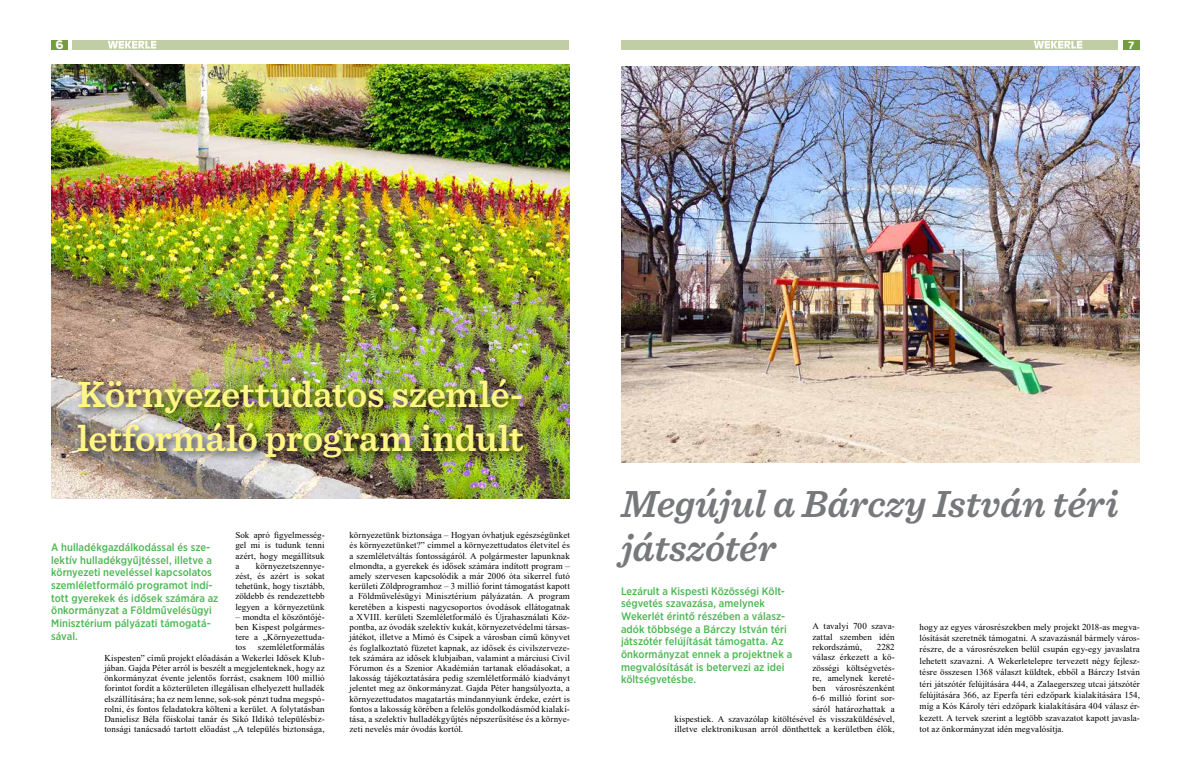
<style>
.page{position:relative;width:1191px;height:772px;background:#fff}
.page>*{position:absolute;margin:0;border:0;box-sizing:border-box;transform-origin:0 0}
.t1{font:italic 600 39.4px/44px "Sentinel";letter-spacing:-.005em;color:#77787b}
.t2{font:600 38px/44px "Sentinel";letter-spacing:-.005em;color:#fff685}
.t3{font:800 12.5px "Andes";color:#fff}
.t4{font:500 10.8px/12.6px "Gotham Narrow";letter-spacing:.005em;color:#4bb752}
.t5{font:800 10.5px "Andes";color:#fff}
.t6{font:9px/10.2px "Times New Roman";letter-spacing:.01em;color:#000;text-align:justify}
</style>
<div class="page">
<div style="left:51px;top:40px;width:17px;height:10px;background:#749d3e"></div>
<div style="left:1123px;top:40px;width:16px;height:10px;background:#749d3e"></div>
<img style="left:621px;top:66px;width:519px;height:396px">
<div style="left:72px;top:40px;width:497px;height:10px;background:#c1cda4"></div>
<div style="left:621px;top:40px;width:496px;height:10px;background:#c1cda4"></div>
<svg style="left:108px;top:41px;width:48px;height:7px"></svg>
<svg style="left:1034px;top:41px;width:48px;height:7px"></svg>
<img style="left:51px;top:65px;width:519px;height:432px">
<div style="left:74px;top:375px;width:460px;height:93px;background:#000;opacity:.71"></div>
<h3 class="t3" style="left:55px;top:37px;width:10px">6</h3>
<p class="t5" style="left:1128px;top:38px;width:8px">7</p>
<h2 class="t2" style="left:77px;top:370px;width:448px">Környezettudatos szemlé&shy;letformáló program indult</h2>
<p class="t6" style="left:235px;top:529px;width:91px">Sok apró figyelmesség&shy;gel mi is tudunk tenni azért, hogy megállítsuk a</p>
<p class="t4" style="left:51px;top:540px;width:169px">A hulladékgazdálkodással és sze&shy;lektív hulladékgyűjtéssel, illetve a környezeti neveléssel kapcsolatos szemléletformáló programot indí&shy;tott gyerekek és idősek számára az önkormányzat a Földművelésügyi<br>Minisztérium pályázati támogatá&shy;sával.</p>
<p class="t6" style="left:235px;top:560px;width:91px;text-indent:21px">környezetszennye&shy;zést, és azért is sokat tehetünk, hogy tisztább, zöldebb és rendezettebb legyen a környezetünk</p>
<p class="t6" style="left:235px;top:611px;width:91px">– mondta el köszöntőjé&shy;ben Kispest polgármes&shy;tere a „Környezettuda&shy;tos</p>
<p class="t6" style="left:104px;top:641px;width:222px;text-indent:153px">szemléletformálás Kispesten” című projekt előadásán a Wekerlei Idősek Klub&shy;jában. Gajda Péter arról is beszélt a megjelenteknek, hogy az önkormányzat évente jelentős forrást, csaknem 100 millió forintot fordít a közterületen illegálisan elhelyezett hulladék elszállítására; ha ez nem lenne, sok-sok pénzt tudna megspó&shy;rolni, és fontos feladatokra költeni a kerület. A folytatásban Danielisz Béla főiskolai tanár és Sikó Ildikó településbiz&shy;tonsági tanácsadó tartott előadást „A település biztonsága,</p>
<p class="t6" style="left:349px;top:529px;width:222px">környezetünk biztonsága – Hogyan óvhatjuk egészségünket és környezetünket?” címmel a környezettudatos életvitel és a szemléletváltás fontosságáról. A polgármester lapunknak elmondta, a gyerekek és idősek számára indított program – amely szervesen kapcsolódik a már 2006 óta sikerrel futó kerületi Zöldprogramhoz – 3 millió forint támogatást kapott a Földművelésügyi Minisztérium pályázatán. A program keretében a kispesti nagycsoportos óvodások ellátogatnak a XVIII. kerületi Szemléletformáló és Újrahasználati Köz&shy;pontba, az óvodák szelektív kukát, környezetvédelmi társas&shy;játékot, illetve a Mimó és Csipek a városban című könyvet és foglalkoztató füzetet kapnak, az idősek és civilszerveze&shy;tek számára az idősek klubjaiban, valamint a márciusi Civil Fórumon és a Szenior Akadémián tartanak előadásokat, a lakosság tájékoztatására pedig szemléletformáló kiadványt jelentet meg az önkormányzat. Gajda Péter hangsúlyozta, a környezettudatos magatartás mindannyiunk érdeke, ezért is fontos a lakosság körében a felelős gondolkodásmód kialakí&shy;tása, a szelektív hulladékgyűjtés népszerűsítése és a környe&shy;zeti nevelés már óvodás kortól.</p>
<h1 class="t1" style="left:621px;top:480px;width:499px">Megújul a Bárczy István téri játszótér</h1>
<p class="t4" style="left:621px;top:584px;width:173px">Lezárult a Kispesti Közösségi Költ&shy;ségvetés szavazása, amelynek<br>Wekerlét érintő részében a válasz&shy;adók többsége a Bárczy István téri játszótér felújítását támogatta. Az önkormányzat ennek a projektnek a megvalósítását is betervezi az idei költségvetésbe.</p>
<p class="t6" style="left:812px;top:620px;width:84px">A tavalyi 700 szava&shy;zattal szemben idén rekordszámú,</p>
<p class="t6" style="left:674px;top:641px;width:222px;text-align:right">2282<br>válasz érkezett a kö-<br>zösségi költségvetés-<br>re, amelynek kereté-<br>ben városrészenként<br>6-6 millió forint sor-<br>sáról határozhattak a<br>kispestiek. A szavazólap kitöltésével és visszaküldésével, illetve elektronikusan arról dönthettek a kerületben élők,</p>
<p class="t6" style="left:919px;top:620px;width:222px;line-height:11.4px">hogy az egyes városrészekben mely projekt 2018-as megva&shy;lósítását szeretnék támogatni. A szavazásnál bármely város&shy;részre, de a városrészeken belül csupán egy-egy javaslatra lehetett szavazni. A Wekerletelepre tervezett négy fejlesz&shy;tésre összesen 1368 választ küldtek, ebből a Bárczy István téri játszótér felújítására 444, a Zalaegerszeg utcai játszótér felújítására 366, az Eperfa téri edzőpark kialakítására 154, míg a Kós Károly téri edzőpark kialakítására 404 válasz ér&shy;kezett. A tervek szerint a legtöbb szavazatot kapott javasla&shy;tot az önkormányzat idén megvalósítja.</p>
</div>
